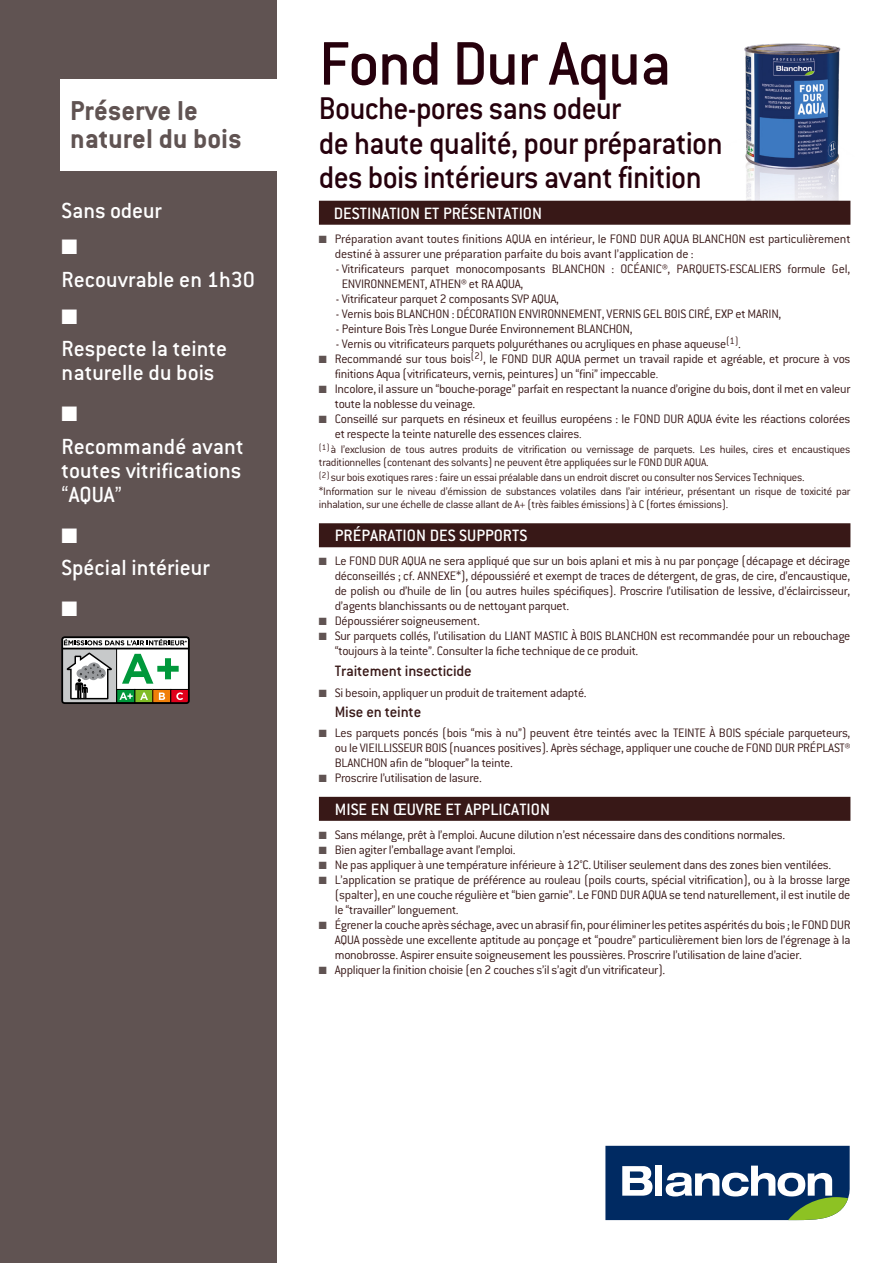
<style>
.page{position:relative;width:893px;height:1263px;background:#fff}
.page>*{position:absolute;margin:0;border:0;box-sizing:border-box;transform-origin:0 0}
.t1{font:500 67.5px "Conduit ITC";letter-spacing:-.02em;color:#26000c}
.t2{font:500 34.5px/34.5px "Conduit ITC";letter-spacing:-.02em;color:#26000c;scale:.95 1}
.t3{font:700 30px/28.5px "Conduit ITC";color:#605352}
.t4{font:500 24px/24px "Conduit ITC";color:#fff}
.t5{font:21px "Zapf Dingbats ITC";color:#fff}
.t6{font:500 18px "Conduit ITC";color:#fff}
.t7{font:500 16.5px "Conduit ITC";letter-spacing:-.01em;color:#381817}
.t8{font:300 13.5px/15px "Conduit ITC";letter-spacing:-.02em;color:#381817}
.t9{font:300 12px/13.5px "Conduit ITC";letter-spacing:-.02em;color:#381817}
.s1{font-weight:300}
.s2{color:#605352}
.s3{font-size:12px}
</style>
<div class="page">
<img style="left:704px;top:43px;width:147px;height:162px">
<div style="left:0;top:0;width:276px;height:1263px;background:#605352"></div>
<div style="left:319px;top:201px;width:531px;height:24px;background:#381817"></div>
<div style="left:319px;top:523px;width:531px;height:24px;background:#381817"></div>
<div style="left:319px;top:797px;width:531px;height:24px;background:#381817"></div>
<svg style="left:62px;top:637px;width:128px;height:67px;background:#a3ac9e"></svg>
<div style="left:61px;top:80px;width:220px;height:91px;background:#fff"></div>
<svg style="left:605px;top:1146px;width:245px;height:74px"></svg>
<h3 class="t3" style="left:70px;top:96px;width:173px">Préserve le naturel du bois</h3>
<h3 class="t4" style="left:62px;top:198px;width:102px">Sans odeur</h3>
<h3 class="t5" style="left:62px;top:237px;width:17px">■</h3>
<h3 class="t4" style="left:62px;top:267px;width:195px">Recouvrable en 1h30</h3>
<h3 class="t5" style="left:62px;top:306px;width:17px">■</h3>
<h3 class="t4" style="left:62px;top:336px;width:167px">Respecte la teinte naturelle du bois</h3>
<h3 class="t5" style="left:62px;top:404px;width:17px">■</h3>
<h3 class="t4" style="left:62px;top:434px;width:183px;text-align:justify">Recommandé avant toutes vitrifications <span class="s1">“</span>AQUA<span class="s1">”</span></h3>
<h3 class="t5" style="left:62px;top:526px;width:17px">■</h3>
<h3 class="t4" style="left:62px;top:555px;width:150px">Spécial intérieur</h3>
<h3 class="t5" style="left:62px;top:599px;width:17px">■</h3>
<h1 class="t1" style="left:319px;top:26px;width:354px">Fond Dur Aqua</h1>
<h2 class="t2" style="left:319px;top:91px;width:427px">Bouche-pores sans odeur<br>de haute qualité, pour préparation des bois intérieurs avant finition</h2>
<h3 class="t6" style="left:334px;top:203px;width:210px">DESTINATION ET PRÉSENTATION</h3>
<p class="t8" style="left:335px;top:231px;width:517px;text-indent:-16px"><span class="s2">■</span> Préparation avant toutes finitions AQUA en intérieur, le FOND DUR AQUA BLANCHON est particulièrement destiné à assurer une préparation parfaite du bois avant l’application de :</p>
<p class="t8" style="left:342px;top:261px;width:510px;text-indent:-6px">- Vitrificateurs parquet monocomposants BLANCHON : OCÉANIC®, PARQUETS-ESCALIERS formule Gel,<br>ENVIRONNEMENT, ATHEN® et RA AQUA,</p>
<p class="t8" style="left:336px;top:291px;width:225px">- Vitrificateur parquet 2 composants SVP AQUA,</p>
<p class="t8" style="left:336px;top:306px;width:447px">- Vernis bois BLANCHON : DÉCORATION ENVIRONNEMENT, VERNIS GEL BOIS CIRÉ, EXP et MARIN,</p>
<p class="t8" style="left:336px;top:321px;width:298px">- Peinture Bois Très Longue Durée Environnement BLANCHON,</p>
<p class="t8" style="left:336px;top:336px;width:407px">- Vernis ou vitrificateurs parquets polyuréthanes ou acryliques en phase aqueuse<sup>(1)</sup>.</p>
<p class="t8" style="left:335px;top:351px;width:517px;text-indent:-16px"><span class="s2">■</span> Recommandé sur tous bois<sup>(2)</sup>, le FOND DUR AQUA permet un travail rapide et agréable, et procure à vos finitions Aqua (vitrificateurs, vernis, peintures) un “fini” impeccable<span class="s3">.</span></p>
<p class="t8" style="left:335px;top:381px;width:517px;text-indent:-16px"><span class="s2">■</span> Incolore, il assure un “bouche-porage” parfait en respectant la nuance d’origine du bois, dont il met en valeur toute la noblesse du veinage.</p>
<p class="t8" style="left:335px;top:411px;width:517px;text-indent:-16px"><span class="s2">■</span> Conseillé sur parquets en résineux et feuillus européens : le FOND DUR AQUA évite les réactions colorées et respecte la teinte naturelle des essences claires<span class="s3">.</span></p>
<p class="t9" style="left:319px;top:442px;width:533px"><sup>(1)</sup> à l’exclusion de tous autres produits de vitrification ou vernissage de parquets. Les huiles, cires et encaustiques traditionnelles (contenant des solvants) ne peuvent être appliquées sur le FOND DUR AQUA.</p>
<p class="t9" style="left:319px;top:471px;width:533px"><sup>(2)</sup> sur bois exotiques rares : faire un essai préalable dans un endroit discret ou consulter nos Services Techniques. *Information sur le niveau d’émission de substances volatiles dans l’air intérieur, présentant un risque de toxicité par inhalation, sur une échelle de classe allant de A+ (très faibles émissions) à C (fortes émissions).</p>
<h3 class="t6" style="left:335px;top:526px;width:194px">PRÉPARATION DES SUPPORTS</h3>
<p class="t8" style="left:335px;top:553px;width:517px;text-align:justify;text-indent:-16px"><span class="s2">■</span> Le FOND DUR AQUA ne sera appliqué que sur un bois aplani et mis à nu par ponçage (décapage et décirage déconseillés ; cf. ANNEXE*), dépoussiéré et exempt de traces de détergent, de gras, de cire, d’encaustique, de polish ou d’huile de lin (ou autres huiles spécifiques). Proscrire l’utilisation de lessive, d’éclaircisseur, d’agents blanchissants ou de nettoyant parquet.</p>
<p class="t8" style="left:319px;top:613px;width:162px"><span class="s2">■</span> Dépoussiérer soigneusement.</p>
<p class="t8" style="left:335px;top:628px;width:517px;text-indent:-16px"><span class="s2">■</span> Sur parquets collés, l’utilisation du LIANT MASTIC À BOIS BLANCHON est recommandée pour un rebouchage “toujours à la teinte”. Consulter la fiche technique de ce produit.</p>
<p class="t7" style="left:335px;top:661px;width:139px">Traitement insecticide</p>
<p class="t8" style="left:319px;top:685px;width:269px"><span class="s2">■</span> Si besoin, appliquer un produit de traitement adapté.</p>
<p class="t7" style="left:335px;top:703px;width:88px">Mise en teinte</p>
<p class="t8" style="left:335px;top:725px;width:517px;text-align:justify;text-indent:-16px"><span class="s2">■</span> Les parquets poncés (bois “mis à nu”) peuvent être teintés avec la TEINTE À BOIS spéciale parqueteurs, ou le VIEILLISSEUR BOIS (nuances positives). Après séchage, appliquer une couche de FOND DUR PRÉPLAST® BLANCHON afin de “bloquer” la teinte.</p>
<p class="t8" style="left:319px;top:770px;width:165px"><span class="s2">■</span> Proscrire l’utilisation de lasure.</p>
<h3 class="t6" style="left:335px;top:799px;width:217px">MISE EN ŒUVRE ET APPLICATION</h3>
<p class="t8" style="left:319px;top:827px;width:468px"><span class="s2">■</span> Sans mélange, prêt à l’emploi. Aucune dilution n’est nécessaire dans des conditions normales.</p>
<p class="t8" style="left:319px;top:842px;width:198px"><span class="s2">■</span> Bien agiter l’emballage avant l’emploi.</p>
<p class="t8" style="left:319px;top:857px;width:514px"><span class="s2">■</span> Ne pas appliquer à une température inférieure à 12°C. Utiliser seulement dans des zones bien ventilées.</p>
<p class="t8" style="left:335px;top:872px;width:517px;text-align:justify;text-indent:-16px"><span class="s2">■</span> L’application se pratique de préférence au rouleau (poils courts, spécial vitrification), ou à la brosse large (spalter), en une couche régulière et “bien garnie”. Le FOND DUR AQUA se tend naturellement, il est inutile de le “travailler” longuement.</p>
<p class="t8" style="left:335px;top:917px;width:517px;text-align:justify;text-indent:-16px"><span class="s2">■</span> Égrener la couche après séchage, avec un abrasif fin, pour éliminer les petites aspérités du bois ; le FOND DUR AQUA possède une excellente aptitude au ponçage et “poudre” particulièrement bien lors de l’égrenage à la monobrosse. Aspirer ensuite soigneusement les poussières. Proscrire l’utilisation de laine d’acier.</p>
<p class="t8" style="left:319px;top:962px;width:348px"><span class="s2">■</span> Appliquer la finition choisie (en 2 couches s’il s’agit d’un vitrificateur).</p>
</div>
